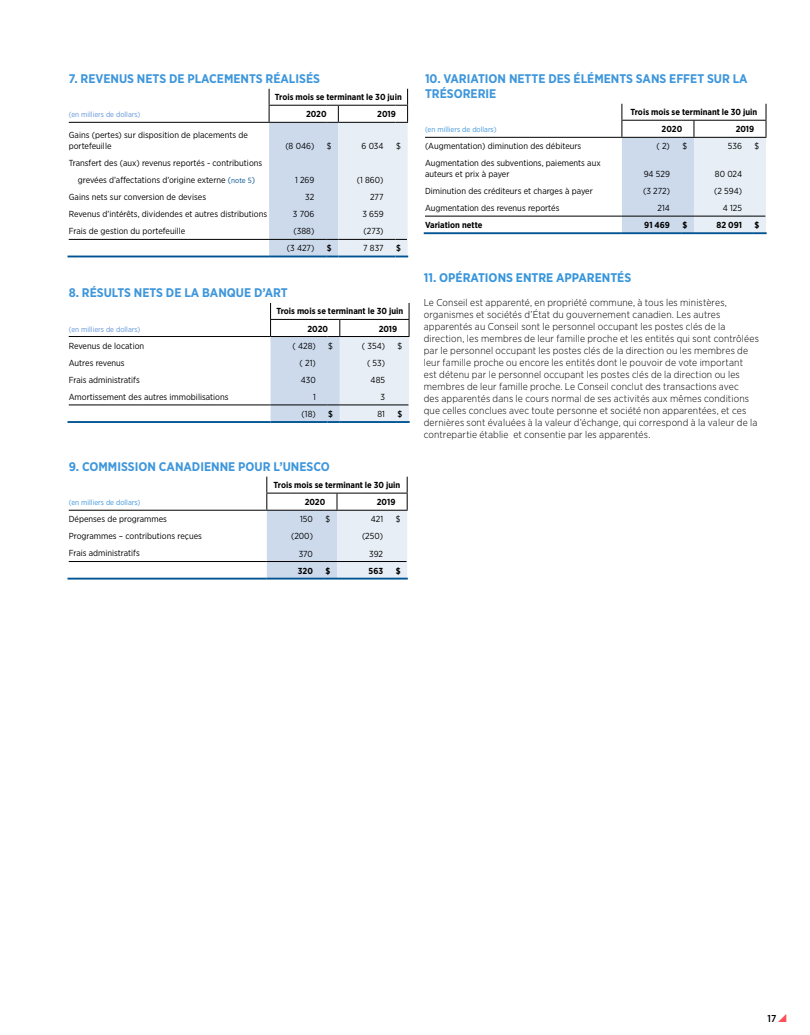
<style>
.page{position:relative;width:810px;height:1035px;background:#fff}
.page>*{position:absolute;margin:0;border:0;box-sizing:border-box;transform-origin:0 0}
.t1{font:700 12.5px/15px "Gotham Narrow";color:#3e96db}
.t2{font:700 12.5px "Gotham Narrow";color:#3695db}
.t3{font:300 10px/12px "Gotham Narrow";letter-spacing:.015em;color:#000}
.t4{font:500 10px "Gotham Narrow";color:#000}
.t5{font:8.75px/10.5px "Gotham Narrow";color:#000}
.t6{font:700 8.75px "Gotham Narrow";color:#000}
.t7{font:500 8.75px "Gotham Narrow";color:#000}
.t8{font:7.5px "Gotham Narrow";color:#6094d8}
.t9{font:7.5px "Gotham Narrow";color:#3e96db}
.s1{color:#005392}
.s2{font-size:7.5px;color:#005392}
.s3{font-weight:500}
</style>
<div class="page">
<hr style="left:69px;top:122px;width:200px;height:1px;background:#000">
<hr style="left:69px;top:239px;width:200px;height:1px;background:#000">
<hr style="left:68px;top:256px;width:201px;height:1px;background:#005392">
<svg style="left:269px;top:89px;width:139px;height:168px"></svg>
<hr style="left:69px;top:336px;width:202px;height:1px;background:#000">
<hr style="left:69px;top:404px;width:202px;height:1px;background:#000">
<hr style="left:68px;top:421px;width:203px;height:2px;background:#005392">
<svg style="left:270px;top:303px;width:140px;height:120px"></svg>
<hr style="left:69px;top:510px;width:198px;height:1px;background:#000">
<hr style="left:69px;top:561px;width:198px;height:1px;background:#000">
<hr style="left:68px;top:578px;width:199px;height:2px;background:#005392">
<svg style="left:266px;top:477px;width:142px;height:103px"></svg>
<hr style="left:425px;top:137px;width:197px;height:1px;background:#000">
<hr style="left:425px;top:216px;width:197px;height:1px;background:#000">
<hr style="left:424px;top:232px;width:198px;height:2px;background:#005392">
<svg style="left:621px;top:104px;width:146px;height:130px"></svg>
<p class="t1" style="left:69px;top:71px;width:253px">7. REVENUS NETS DE PLACEMENTS RÉALISÉS</p>
<p class="t6" style="left:275px;top:91px;width:128px">Trois mois se terminant le 30 juin</p>
<p class="t8" style="left:69px;top:110px;width:73px">(en milliers de dollars)</p>
<p class="t6" style="left:306px;top:109px;width:22px">2020</p>
<p class="t6" style="left:377px;top:109px;width:20px">2019</p>
<p class="t5" style="left:69px;top:130px;width:181px">Gains (pertes) sur disposition de placements de portefeuille</p>
<p class="t5" style="left:285px;top:140px;width:31px">(8 046)</p>
<p class="t5" style="left:327px;top:140px;width:6px">$</p>
<p class="t5" style="left:362px;top:140px;width:24px">6 034</p>
<p class="t5" style="left:396px;top:140px;width:6px">$</p>
<p class="t5" style="left:69px;top:154px;width:195px;line-height:17.1px;text-align:center">Transfert des (aux) revenus reportés - contributions grevées d’affectations d’origine externe <span class="s1">(</span><span class="s2">note 5</span><span class="s1">)</span></p>
<p class="t5" style="left:295px;top:175px;width:21px">1 269</p>
<p class="t5" style="left:357px;top:175px;width:28px">(1 860)</p>
<p class="t5" style="left:69px;top:192px;width:139px">Gains nets sur conversion de devises</p>
<p class="t5" style="left:305px;top:192px;width:11px">32</p>
<p class="t5" style="left:370px;top:192px;width:15px">277</p>
<p class="t5" style="left:69px;top:209px;width:200px">Revenus d’intérêts, dividendes et autres distributions</p>
<p class="t5" style="left:293px;top:209px;width:23px">3 706</p>
<p class="t5" style="left:362px;top:209px;width:23px">3 659</p>
<p class="t5" style="left:69px;top:226px;width:118px">Frais de gestion du portefeuille</p>
<p class="t5" style="left:294px;top:226px;width:22px">(388)</p>
<p class="t5" style="left:364px;top:226px;width:22px">(273)</p>
<p class="t5" style="left:287px;top:243px;width:29px">(3 427)</p>
<p class="t7" style="left:327px;top:243px;width:6px">$</p>
<p class="t5" style="left:363px;top:243px;width:22px">7 837</p>
<p class="t7" style="left:396px;top:243px;width:6px">$</p>
<p class="t1" style="left:69px;top:285px;width:221px">8. RÉSULTS NETS DE LA BANQUE D’ART</p>
<p class="t6" style="left:276px;top:306px;width:128px">Trois mois se terminant le 30 juin</p>
<p class="t8" style="left:69px;top:324px;width:73px">(en milliers de dollars)</p>
<p class="t6" style="left:308px;top:323px;width:22px">2020</p>
<p class="t6" style="left:379px;top:323px;width:20px">2019</p>
<p class="t5" style="left:69px;top:340px;width:77px">Revenus de location</p>
<p class="t5" style="left:293px;top:340px;width:25px">( 428)</p>
<p class="t5" style="left:328px;top:340px;width:6px">$</p>
<p class="t5" style="left:362px;top:340px;width:25px">( 354)</p>
<p class="t5" style="left:398px;top:340px;width:6px">$</p>
<p class="t5" style="left:69px;top:357px;width:57px">Autres revenus</p>
<p class="t5" style="left:300px;top:357px;width:18px">( 21)</p>
<p class="t5" style="left:367px;top:357px;width:20px">( 53)</p>
<p class="t5" style="left:69px;top:374px;width:73px">Frais administratifs</p>
<p class="t5" style="left:301px;top:374px;width:16px">430</p>
<p class="t5" style="left:371px;top:374px;width:16px">485</p>
<p class="t5" style="left:69px;top:391px;width:161px">Amortissement des autres immobilisations</p>
<p class="t5" style="left:313px;top:391px;width:4px">1</p>
<p class="t5" style="left:380px;top:391px;width:6px">3</p>
<p class="t5" style="left:302px;top:409px;width:33px">(18) <span class="s3">$</span></p>
<p class="t5" style="left:378px;top:409px;width:9px">81</p>
<p class="t7" style="left:398px;top:408px;width:6px">$</p>
<p class="t1" style="left:69px;top:459px;width:263px">9. COMMISSION CANADIENNE POUR L’UNESCO</p>
<p class="t6" style="left:274px;top:479px;width:128px">Trois mois se terminant le 30 juin</p>
<p class="t9" style="left:69px;top:498px;width:73px">(en milliers de dollars)</p>
<p class="t6" style="left:305px;top:497px;width:22px">2020</p>
<p class="t6" style="left:377px;top:497px;width:20px">2019</p>
<p class="t5" style="left:69px;top:514px;width:100px">Dépenses de programmes</p>
<p class="t5" style="left:300px;top:514px;width:14px">150</p>
<p class="t5" style="left:326px;top:514px;width:6px">$</p>
<p class="t5" style="left:371px;top:514px;width:14px">421</p>
<p class="t5" style="left:396px;top:514px;width:6px">$</p>
<p class="t5" style="left:69px;top:531px;width:135px">Programmes – contributions reçues</p>
<p class="t5" style="left:291px;top:531px;width:23px">(200)</p>
<p class="t5" style="left:362px;top:531px;width:23px">(250)</p>
<p class="t5" style="left:69px;top:548px;width:73px">Frais administratifs</p>
<p class="t5" style="left:299px;top:548px;width:16px">370</p>
<p class="t5" style="left:369px;top:548px;width:15px">392</p>
<p class="t6" style="left:298px;top:565px;width:17px">320</p>
<p class="t6" style="left:326px;top:565px;width:6px">$</p>
<p class="t6" style="left:369px;top:565px;width:16px">563</p>
<p class="t6" style="left:396px;top:565px;width:6px">$</p>
<p class="t1" style="left:425px;top:71px;width:324px">10. VARIATION NETTE DES ÉLÉMENTS SANS EFFET SUR LA<br>TRÉSORERIE</p>
<p class="t6" style="left:631px;top:106px;width:128px">Trois mois se terminant le 30 juin</p>
<p class="t9" style="left:425px;top:125px;width:73px">(en milliers de dollars)</p>
<p class="t6" style="left:662px;top:124px;width:22px">2020</p>
<p class="t6" style="left:736px;top:124px;width:20px">2019</p>
<p class="t5" style="left:425px;top:141px;width:158px">(Augmentation) diminution des débiteurs</p>
<p class="t5" style="left:657px;top:141px;width:15px">( 2)</p>
<p class="t5" style="left:682px;top:141px;width:6px">$</p>
<p class="t5" style="left:728px;top:141px;width:16px">536</p>
<p class="t5" style="left:755px;top:141px;width:6px">$</p>
<p class="t5" style="left:425px;top:158px;width:177px">Augmentation des subventions, paiements aux auteurs et prix à payer</p>
<p class="t5" style="left:644px;top:168px;width:28px">94 529</p>
<p class="t5" style="left:715px;top:168px;width:29px">80 024</p>
<p class="t5" style="left:425px;top:186px;width:169px">Diminution des créditeurs et charges à payer</p>
<p class="t5" style="left:643px;top:186px;width:28px">(3 272)</p>
<p class="t5" style="left:714px;top:186px;width:29px">(2 594)</p>
<p class="t5" style="left:425px;top:203px;width:136px">Augmentation des revenus reportés</p>
<p class="t5" style="left:658px;top:203px;width:14px">214</p>
<p class="t5" style="left:723px;top:203px;width:21px">4 125</p>
<p class="t6" style="left:425px;top:219px;width:59px">Variation nette</p>
<p class="t6" style="left:644px;top:219px;width:27px">91 469</p>
<p class="t6" style="left:683px;top:219px;width:6px">$</p>
<p class="t6" style="left:717px;top:219px;width:27px">82 091</p>
<p class="t6" style="left:755px;top:219px;width:6px">$</p>
<p class="t2" style="left:424px;top:270px;width:209px">11. OPÉRATIONS ENTRE APPARENTÉS</p>
<p class="t3" style="left:424px;top:296px;width:337px">Le Conseil est apparenté, en propriété commune, à tous les ministères, organismes et sociétés d’État du gouvernement canadien. Les autres apparentés au Conseil sont le personnel occupant les postes clés de la direction, les membres de leur famille proche et les entités qui sont contrôlées par le personnel occupant les postes clés de la direction ou les membres de leur famille proche ou encore les entités dont le pouvoir de vote important<br>est détenu par le personnel occupant les postes clés de la direction ou les membres de leur famille proche. Le Conseil conclut des transactions avec<br>des apparentés dans le cours normal de ses activités aux mêmes conditions que celles conclues avec toute personne et société non apparentées, et ces dernières sont évaluées à la valeur d’échange, qui correspond à la valeur de la contrepartie établie et consentie par les apparentés.</p>
<p class="t4" style="left:768px;top:1012px;width:10px">17</p>
</div>
